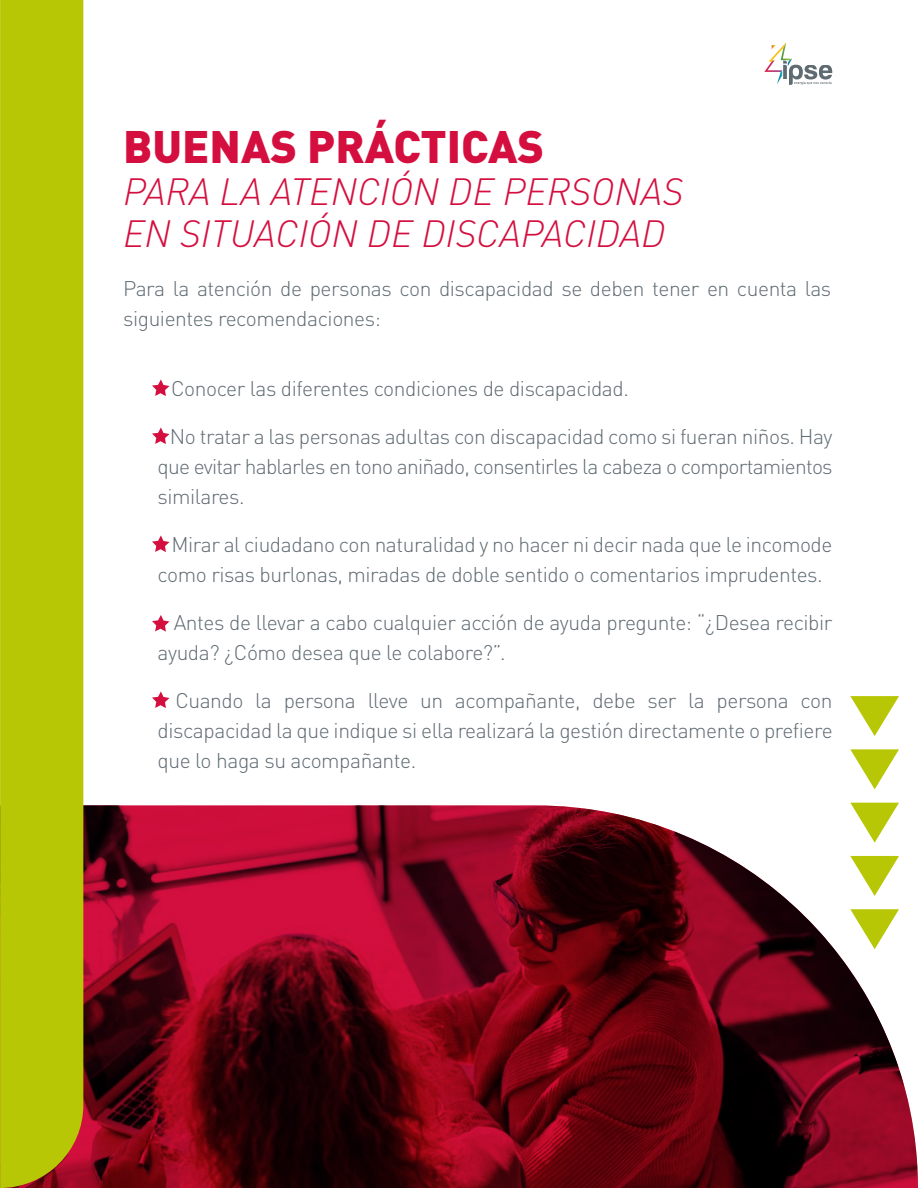
<style>
.page{position:relative;width:918px;height:1188px;background:#fff}
.page>*{position:absolute;margin:0;border:0;box-sizing:border-box;transform-origin:0 0}
.t1{font:900 45px "DIN Pro";color:#d40f3f}
.t2{font:italic 300 37.5px/42px "DIN Pro";color:#d40f3f}
.t3{font:300 21px/30px "DIN Pro";letter-spacing:-.02em;color:#5f6b72}
.s1{font-family:"Myriad Pro";font-weight:400}
</style>
<div class="page">
<svg style="left:850px;top:696px;width:49px;height:40px"></svg>
<svg style="left:850px;top:749px;width:49px;height:40px"></svg>
<svg style="left:850px;top:803px;width:49px;height:2px"></svg>
<svg style="left:764px;top:42px;width:69px;height:43px"></svg>
<svg style="left:152px;top:379px;width:17px;height:17px"></svg>
<svg style="left:152px;top:427px;width:17px;height:17px"></svg>
<svg style="left:152px;top:535px;width:17px;height:17px"></svg>
<svg style="left:152px;top:615px;width:17px;height:17px"></svg>
<svg style="left:152px;top:691px;width:17px;height:17px"></svg>
<svg style="left:83px;top:805px;width:835px;height:383px;background:#781d2b"></svg>
<div style="left:0;top:0;width:83px;height:1188px;background:#b8c705"></div>
<h1 class="t1" style="left:123px;top:108px;width:423px">BUENAS PRÁCTICAS</h1>
<h2 class="t2" style="left:123px;top:167px;width:562px">PARA LA ATENCIÓN DE PERSONAS<br>EN SITUACIÓN DE DISCAPACIDAD</h2>
<p class="t3" style="left:123px;top:272px;width:710px">Para la atención de personas con discapacidad se deben tener en cuenta las siguientes recomendaciones:</p>
<p class="t3" style="left:158px;top:372px;width:473px"><span class="s1">•</span> Conocer las diferentes condiciones de discapacidad.</p>
<p class="t3" style="left:158px;top:420px;width:677px;text-align:justify"><span class="s1">•</span> No tratar a las personas adultas con discapacidad como si fueran niños. Hay que evitar hablarles en tono aniñado, consentirles la cabeza o comportamientos similares.</p>
<p class="t3" style="left:158px;top:528px;width:676px"><span class="s1">•</span> Mirar al ciudadano con naturalidad y no hacer ni decir nada que le incomode como risas burlonas, miradas de doble sentido o comentarios imprudentes.</p>
<p class="t3" style="left:158px;top:606px;width:676px"><span class="s1">•</span> Antes de llevar a cabo cualquier acción de ayuda pregunte: “¿Desea recibir ayuda? ¿Cómo desea que le colabore?”.</p>
<p class="t3" style="left:158px;top:684px;width:677px;text-align:justify"><span class="s1">•</span> Cuando la persona lleve un acompañante, debe ser la persona con discapacidad la que indique si ella realizará la gestión directamente o prefiere que lo haga su acompañante.</p>
</div>
